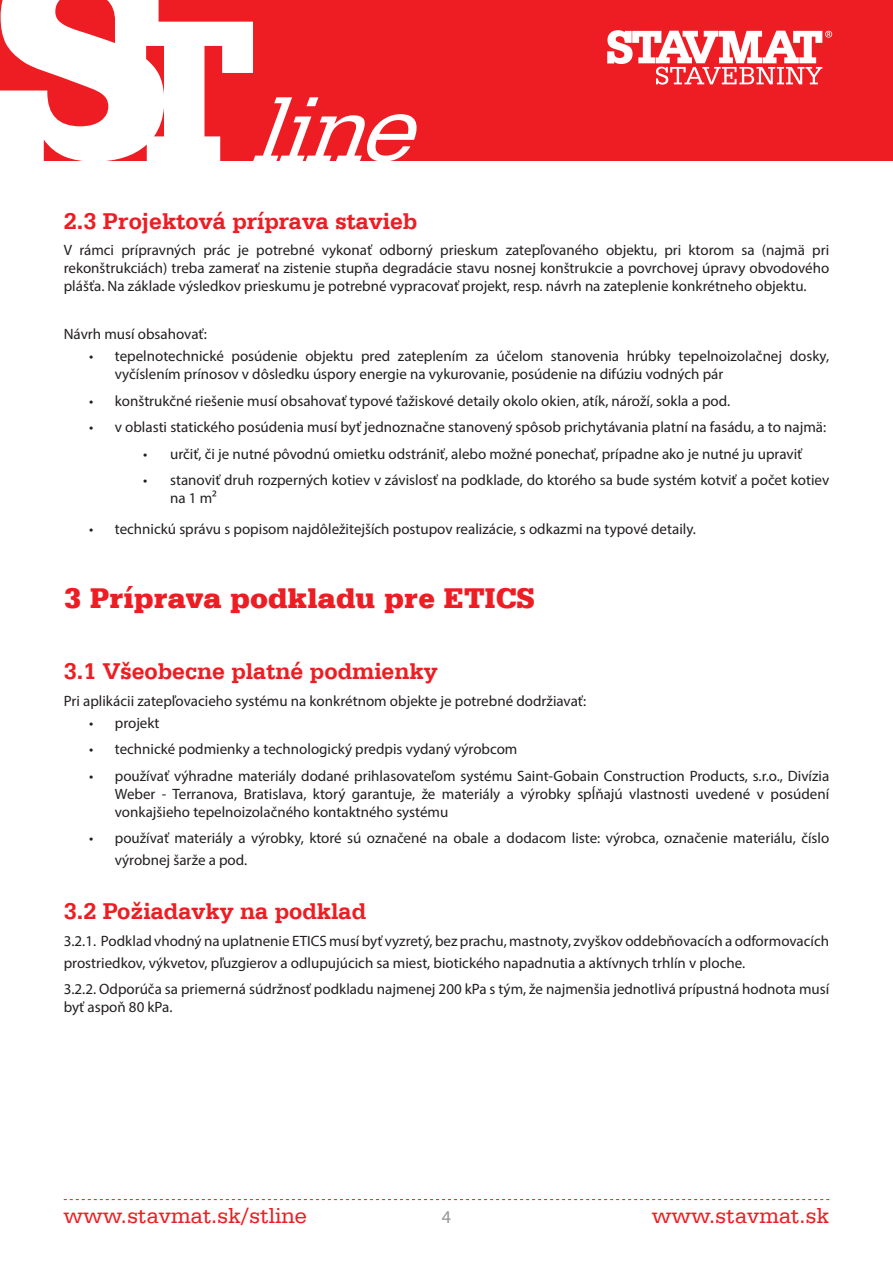
<style>
.page{position:relative;width:893px;height:1263px;background:#fff}
.page>*{position:absolute;margin:0;border:0;box-sizing:border-box;transform-origin:0 0}
.t1{font:900 30px "Serifa TL";color:#ee1d23}
.t2{font:700 24px "Serifa TL";color:#ee1d23}
.t3{font:22.8px "Serifa TL";color:#ee1d23}
.t4{font:18px "Myriad Pro";color:#939598}
.t5{font:15px/18px "Myriad Pro";color:#231f20}
</style>
<div class="page">
<div style="left:0;top:0;width:893px;height:160px;background:#ee1d23"></div>
<svg style="left:607px;top:30px;width:225px;height:55px"></svg>
<svg style="left:64px;top:1199px;width:765px;height:1px"></svg>
<svg style="left:0;top:0;width:417px;height:161px"></svg>
<h2 class="t2" style="left:64px;top:206px;width:355px">2.3 Projektová príprava stavieb</h2>
<p class="t5" style="left:64px;top:241px;width:767px;text-align:justify">V rámci prípravných prác je potrebné vykonať odborný prieskum zatepľovaného objektu, pri ktorom sa (najmä pri rekonštrukciách) treba zamerať na zistenie stupňa degradácie stavu nosnej konštrukcie a povrchovej úpravy obvodového plášťa. Na základe výsledkov prieskumu je potrebné vypracovať projekt, resp. návrh na zateplenie konkrétneho objektu.</p>
<p class="t5" style="left:64px;top:325px;width:144px">Návrh musí obsahovať:</p>
<p class="t5" style="left:115px;top:347px;width:716px;text-indent:-26px">• tepelnotechnické posúdenie objektu pred zateplením za účelom stanovenia hrúbky tepelnoizolačnej dosky, vyčíslením prínosov v dôsledku úspory energie na vykurovanie, posúdenie na difúziu vodných pár</p>
<p class="t5" style="left:89px;top:392px;width:642px">• konštrukčné riešenie musí obsahovať typové ťažiskové detaily okolo okien, atík, nároží, sokla a pod.</p>
<p class="t5" style="left:89px;top:418px;width:738px">• v oblasti statického posúdenia musí byť jednoznačne stanovený spôsob prichytávania platní na fasádu, a to najmä:</p>
<p class="t5" style="left:143px;top:445px;width:661px">• určiť, či je nutné pôvodnú omietku odstrániť, alebo možné ponechať, prípadne ako je nutné ju upraviť</p>
<p class="t5" style="left:170px;top:471px;width:661px;text-indent:-27px">• stanoviť druh rozperných kotiev v závislosť na podklade, do ktorého sa bude systém kotviť a počet kotiev na 1 m²</p>
<p class="t5" style="left:89px;top:519px;width:608px">• technickú správu s popisom najdôležitejších postupov realizácie, s odkazmi na typové detaily.</p>
<h1 class="t1" style="left:64px;top:579px;width:472px">3 Príprava podkladu pre ETICS</h1>
<h2 class="t2" style="left:64px;top:656px;width:375px">3.1 Všeobecne platné podmienky</h2>
<p class="t5" style="left:64px;top:691px;width:524px">Pri aplikácii zatepľovacieho systému na konkrétnom objekte je potrebné dodržiavať:</p>
<p class="t5" style="left:89px;top:714px;width:72px">• projekt</p>
<p class="t5" style="left:89px;top:740px;width:430px">• technické podmienky a technologický predpis vydaný výrobcom</p>
<p class="t5" style="left:115px;top:767px;width:716px;text-align:justify;text-indent:-26px">• používať výhradne materiály dodané prihlasovateľom systému Saint-Gobain Construction Products, s.r.o., Divízia Weber - Terranova, Bratislava, ktorý garantuje, že materiály a výrobky spĺňajú vlastnosti uvedené v posúdení vonkajšieho tepelnoizolačného kontaktného systému</p>
<p class="t5" style="left:115px;top:827px;width:716px;line-height:21.6px;text-indent:-26px">• používať materiály a výrobky, ktoré sú označené na obale a dodacom liste: výrobca, označenie materiálu, číslo výrobnej šarže a pod.</p>
<h2 class="t2" style="left:64px;top:896px;width:304px">3.2 Požiadavky na podklad</h2>
<p class="t5" style="left:64px;top:930px;width:767px;line-height:21.6px">3.2.1. Podklad vhodný na uplatnenie ETICS musí byť vyzretý, bez prachu, mastnoty, zvyškov oddebňovacích a odformovacích prostriedkov, výkvetov, pľuzgierov a odlupujúcich sa miest, biotického napadnutia a aktívnych trhlín v ploche.</p>
<p class="t5" style="left:64px;top:980px;width:767px">3.2.2. Odporúča sa priemerná súdržnosť podkladu najmenej 200 kPa s tým, že najmenšia jednotlivá prípustná hodnota musí byť aspoň 80 kPa.</p>
<h3 class="t3" style="left:63px;top:1201px;width:245px">www.stavmat.sk/stline</h3>
<p class="t4" style="left:442px;top:1206px;width:11px">4</p>
<h3 class="t3" style="left:652px;top:1201px;width:179px">www.stavmat.sk</h3>
</div>
